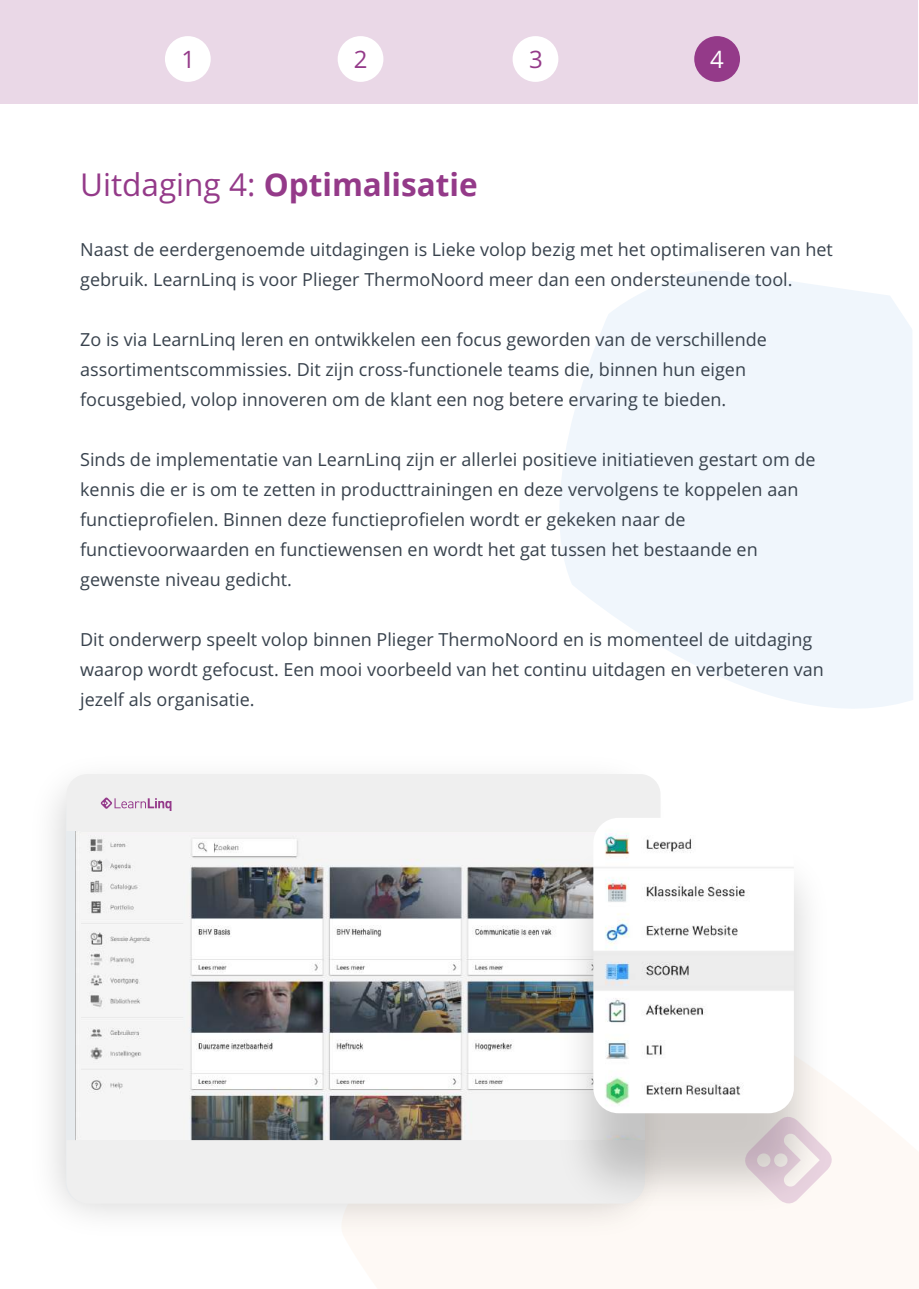
<style>
.page{position:relative;width:919px;height:1289px;background:#fff}
.page>*{position:absolute;margin:0;border:0;box-sizing:border-box;transform-origin:0 0}
.t1{font:700 31.5px "Open Sans";color:#943a89}
.t2{font:24px "Open Sans";color:#943a89}
.t3{font:24px "Open Sans";color:#fff}
.t4{font:18px/30px "Open Sans";color:#38424d}
.s1{font-weight:400}
</style>
<div class="page">
<svg style="left:560px;top:271px;width:353px;height:438px;fill:#f0f6fc"></svg>
<div style="left:0;top:1px;width:917px;height:103px;background:#ead8e7"></div>
<div style="left:165px;top:36px;width:46px;height:46px;background:#fff;border-radius:50%"></div>
<div style="left:512px;top:36px;width:46px;height:46px;background:#fff;border-radius:50%"></div>
<div style="left:337px;top:36px;width:46px;height:46px;background:#fff;border-radius:50%"></div>
<div style="left:694px;top:36px;width:46px;height:46px;background:#943a89;border-radius:50%"></div>
<img style="left:75px;top:831px;width:465px;height:309px">
<div style="left:66px;top:1140px;width:474px;height:63px;background:#efefef"></div>
<img style="left:540px;top:831px;width:292px;height:397px">
<img style="left:593px;top:817px;width:200px;height:296px">
<svg style="left:101px;top:858px;width:10px;height:10px"></svg>
<div style="left:66px;top:774px;width:594px;height:57px;background:#efefef"></div>
<svg style="left:745px;top:1116px;width:86px;height:87px"></svg>
<h2 class="t2" style="left:181px;top:43px;width:15px">1</h2>
<h2 class="t2" style="left:354px;top:43px;width:15px">2</h2>
<h2 class="t2" style="left:529px;top:43px;width:15px">3</h2>
<h2 class="t3" style="left:710px;top:43px;width:15px">4</h2>
<h1 class="t1" style="left:80px;top:162px;width:399px"><span class="s1">Uitdaging 4:</span> Optimalisatie</h1>
<p class="t4" style="left:80px;top:234px;width:754px">Naast de eerdergenoemde uitdagingen is Lieke volop bezig met het optimaliseren van het gebruik. LearnLinq is voor Plieger ThermoNoord meer dan een ondersteunende tool.</p>
<p class="t4" style="left:80px;top:324px;width:688px">Zo is via LearnLinq leren en ontwikkelen een focus geworden van de verschillende assortimentscommissies. Dit zijn cross-functionele teams die, binnen hun eigen focusgebied, volop innoveren om de klant een nog betere ervaring te bieden.</p>
<p class="t4" style="left:80px;top:444px;width:737px">Sinds de implementatie van LearnLinq zijn er allerlei positieve initiatieven gestart om de kennis die er is om te zetten in producttrainingen en deze vervolgens te koppelen aan functieprofielen. Binnen deze functieprofielen wordt er gekeken naar de functievoorwaarden en functiewensen en wordt het gat tussen het bestaande en gewenste niveau gedicht.</p>
<p class="t4" style="left:80px;top:624px;width:745px">Dit onderwerp speelt volop binnen Plieger ThermoNoord en is momenteel de uitdaging waarop wordt gefocust. Een mooi voorbeeld van het continu uitdagen en verbeteren van jezelf als organisatie.</p>
</div>
